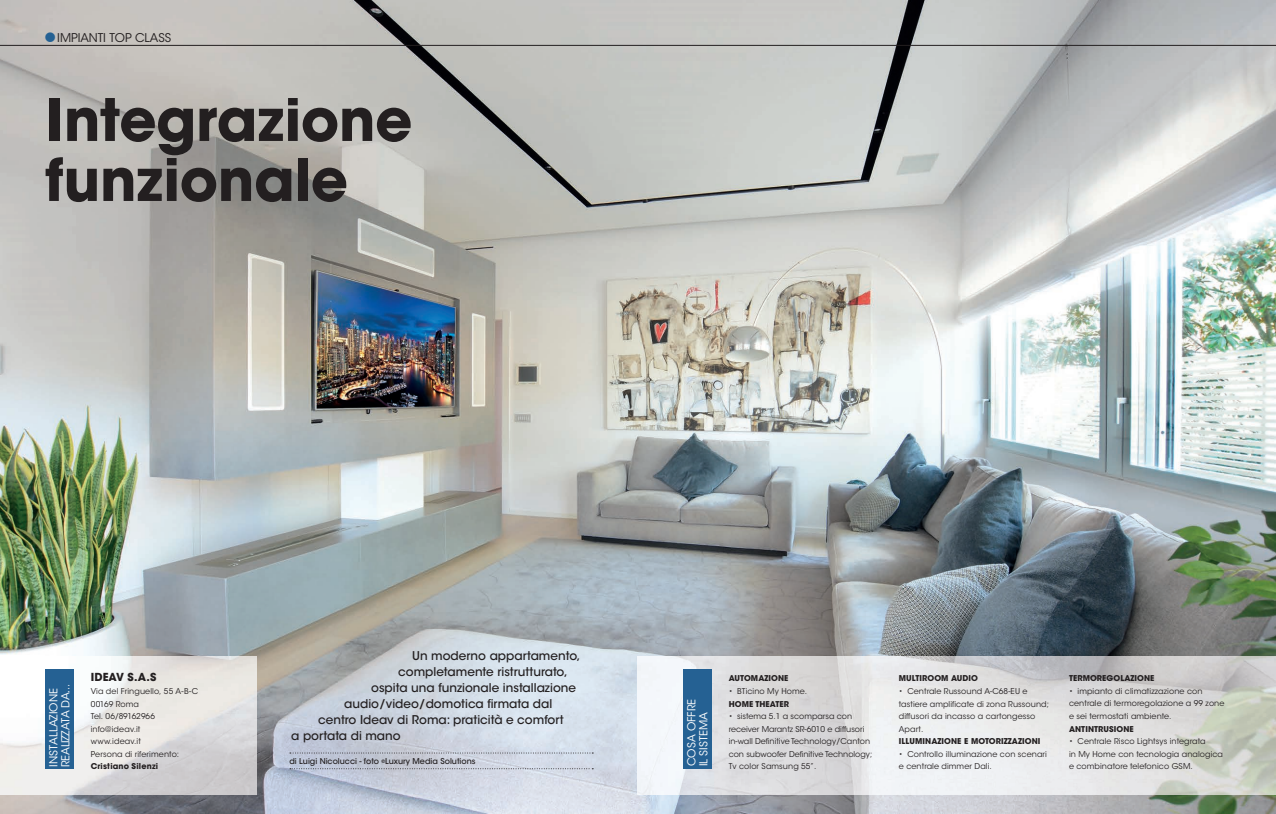
<style>
.page{position:relative;width:1276px;height:814px;background:#fff}
.page>*{position:absolute;margin:0;border:0;box-sizing:border-box;transform-origin:0 0}
.t1{font:700 58px/60px "ITC Avant Garde Std";letter-spacing:-.005em;color:#231f20}
.t2{font:500 12px "ITC Avant Garde Std";color:#231f20}
.t3{font:12px "ITC Avant Garde Std";letter-spacing:-.005em;color:#231f20}
.t4{font:11px/12px "ITC Avant Garde Std";color:#fff}
.t5{font:700 11px "ITC Avant Garde Std";letter-spacing:.01em;color:#231f20}
.t6{font:8px/12.5px "ITC Avant Garde Std";letter-spacing:.01em;color:#231f20}
.t7{font:700 8px "ITC Avant Garde Std";letter-spacing:.01em;color:#231f20}
.t8{font:500 8px "ITC Avant Garde Std";color:#231f20}
.s1{font-family:"Omaha Dings";color:#256193}
.s2{font-weight:700;font-size:4.6px}
</style>
<div class="page">
<img style="left:0;top:0;width:1276px;height:814px">
<img style="left:0;top:656px;width:257px;height:138px">
<img style="left:638px;top:656px;width:638px;height:138px">
<svg style="left:290px;top:752px;width:303px;height:1px"></svg>
<svg style="left:290px;top:768px;width:303px;height:1px"></svg>
<div style="left:45px;top:669px;width:29px;height:100px;background:#256193"></div>
<div style="left:683px;top:669px;width:28px;height:99px;background:#256193"></div>
<hr style="left:0;top:45px;width:1276px;height:1px;background:#231f20">
<h2 class="t3" style="left:45px;top:31px;width:127px"><span class="s1">‘</span>IMPIANTI TOP CLASS</h2>
<h1 class="t1" style="left:45px;top:89px;width:369px">Integrazione funzionale</h1>
<h3 class="t4" style="left:48px;top:766px;width:84px;rotate:-90deg">INSTALLAZIONE<br>REALIZZATA DA...</h3>
<h3 class="t5" style="left:91px;top:670px;width:67px">IDEAV S.A.S</h3>
<p class="t6" style="left:91px;top:685px;width:109px">Via del Fringuello, 55 A-B-C<br>00169 Roma<br>Tel. 06/89162966 info@ideav.it<br>www.ideav.it<br>Persona di riferimento:</p>
<p class="t7" style="left:91px;top:761px;width:69px">Cristiano Silenzi</p>
<h2 class="t2" style="left:412px;top:648px;width:170px">Un moderno appartamento,</h2>
<h2 class="t2" style="left:398px;top:664px;width:171px">completamente ristrutturato,</h2>
<h2 class="t2" style="left:371px;top:680px;width:206px">ospita una funzionale installazione</h2>
<h2 class="t2" style="left:344px;top:696px;width:210px">audio/video/domotica firmata dal</h2>
<h2 class="t2" style="left:318px;top:712px;width:247px">centro Ideav di Roma: praticità e comfort</h2>
<h2 class="t2" style="left:291px;top:728px;width:111px">a portata di mano</h2>
<p class="t8" style="left:289px;top:756px;width:188px">di Luigi Nicolucci - foto <span class="s2">©</span>Luxury Media Solutions</p>
<h3 class="t4" style="left:686px;top:766px;width:69px;rotate:-90deg">COSA OFFRE<br>IL SISTEMA</h3>
<p class="t7" style="left:729px;top:673px;width:61px">AUTOMAZIONE</p>
<p class="t6" style="left:729px;top:685px;width:80px">• BTicino My Home.</p>
<p class="t7" style="left:729px;top:698px;width:62px">HOME THEATER</p>
<p class="t6" style="left:729px;top:710px;width:145px">• sistema 5.1 a scomparsa con receiver Marantz SR-6010 e diffusori in-wall Definitive Technology/Canton con subwoofer Definitive Technology; Tv color Samsung 55”.</p>
<p class="t7" style="left:899px;top:673px;width:81px">MULTIROOM AUDIO</p>
<p class="t6" style="left:899px;top:685px;width:152px">• Centrale Russound A-C68-EU e tastiere amplificate di zona Russound; diffusori da incasso a cartongesso<br>Apart.</p>
<p class="t7" style="left:899px;top:736px;width:143px">ILLUMINAZIONE E MOTORIZZAZIONI</p>
<p class="t6" style="left:899px;top:747px;width:150px">• Controllo illuminazione con scenari e centrale dimmer Dali.</p>
<p class="t7" style="left:1069px;top:673px;width:87px">TERMOREGOLAZIONE</p>
<p class="t6" style="left:1069px;top:685px;width:157px">• impianto di climatizzazione con centrale di termoregolazione a 99 zone e sei termostati ambiente.</p>
<p class="t7" style="left:1069px;top:723px;width:66px">ANTINTRUSIONE</p>
<p class="t6" style="left:1069px;top:735px;width:156px">• Centrale Risco Lightsys integrata<br>in My Home con tecnologia analogica e combinatore telefonico GSM.</p>
</div>
